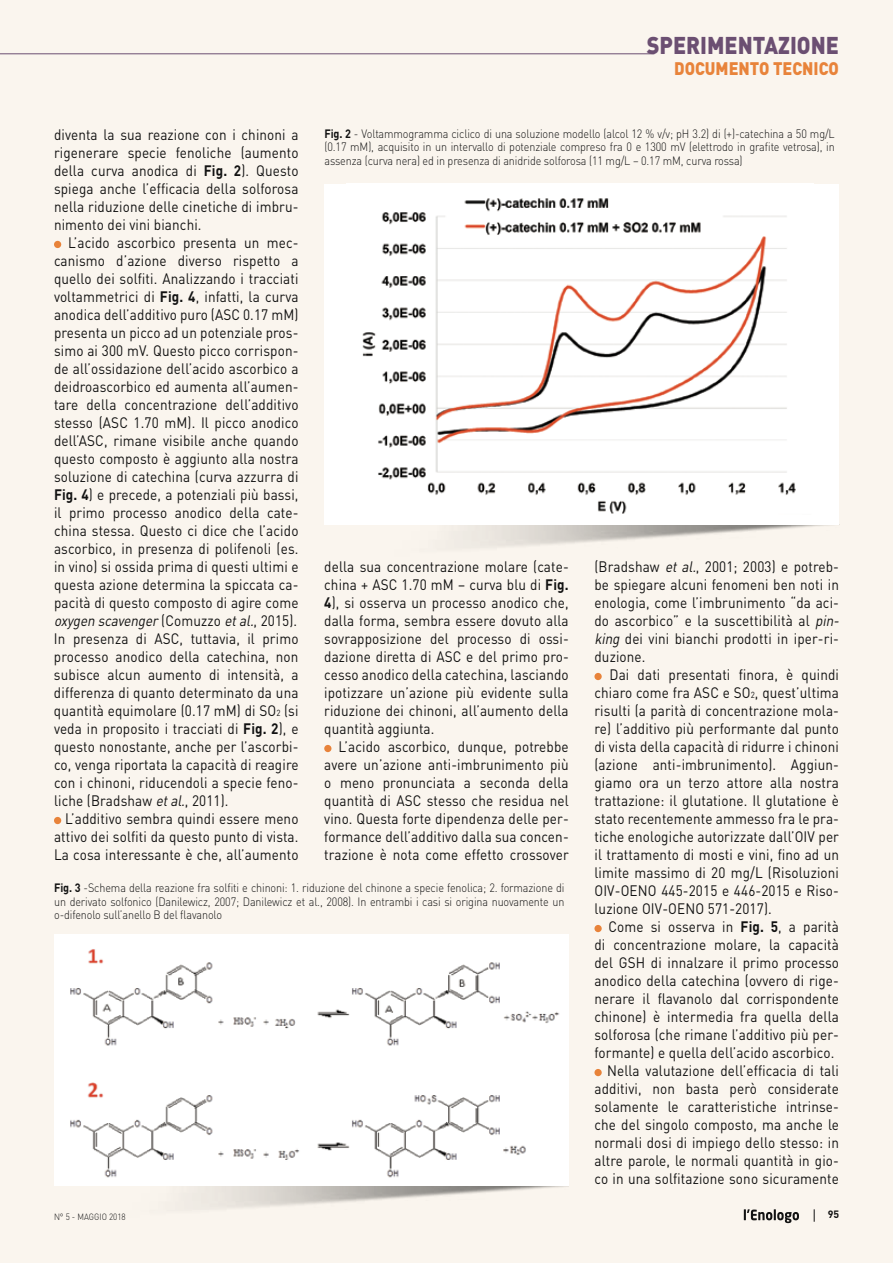
<style>
.page{position:relative;width:893px;height:1263px;background:#faf5ee}
.page>*{position:absolute;margin:0;border:0;box-sizing:border-box;transform-origin:0 0}
.t1{font:900 24px "DIN";color:#6b4f72;scale:.9 1}
.t2{font:900 18px "DIN";color:#e8833a;scale:.9 1}
.t3{font:15px/18px "DIN";letter-spacing:.01em;color:#121212;text-align:justify;scale:.9 1}
.t4{font:300 12px/13.5px "DIN";letter-spacing:-.01em;color:#121212;text-align:justify;scale:.9 1}
.t5{font:700 10.5px "DIN";color:#121212}
.t6{font:300 9px "DIN";color:#121212;scale:.9 1}
.s1{font-weight:700}
.s2{font-style:italic}
.s3{font-size:8.7px}
</style>
<div class="page">
<svg style="left:744px;top:1209px;width:55px;height:14px"></svg>
<svg style="left:814px;top:1209px;width:1px;height:13px"></svg>
<hr style="left:0;top:53px;width:654px;height:1px;background:#6b4f72">
<div style="left:54px;top:241px;width:7px;height:7px;background:#e8833a;border-radius:50%"></div>
<div style="left:54px;top:817px;width:7px;height:7px;background:#e8833a;border-radius:50%"></div>
<div style="left:324px;top:745px;width:7px;height:7px;background:#e8833a;border-radius:50%"></div>
<div style="left:594px;top:673px;width:8px;height:7px;background:#e8833a;border-radius:50%"></div>
<div style="left:594px;top:925px;width:8px;height:7px;background:#e8833a;border-radius:50%"></div>
<div style="left:594px;top:1069px;width:8px;height:7px;background:#e8833a;border-radius:50%"></div>
<img style="left:324px;top:524px;width:515px;height:24px">
<div style="left:54px;top:934px;width:515px;height:252px;background:#fff"></div>
<div style="left:324px;top:184px;width:515px;height:340px;background:#fff"></div>
<img style="left:362px;top:198px;width:434px;height:316px">
<h1 class="t1" style="left:647px;top:29px;width:215px">SPERIMENTAZIONE</h1>
<p class="t2" style="left:674px;top:56px;width:185px">DOCUMENTO TECNICO</p>
<p class="t4" style="left:324px;top:127px;width:568px"><span class="s1">Fig. 2</span> - Voltammogramma ciclico di una soluzione modello (alcol 12 % v/v; pH 3.2) di (+)-catechina a 50 mg/L (0.17 mM), acquisito in un intervallo di potenziale compreso fra 0 e 1300 mV (elettrodo in grafite vetrosa), in assenza (curva nera) ed in presenza di anidride solforosa (11 mg/L – 0.17 mM, curva rossa)</p>
<p class="t3" style="left:54px;top:125px;width:273px">diventa la sua reazione con i chinoni a rigenerare specie fenoliche (aumento della curva anodica di <span class="s1">Fig. 2</span>). Questo spiega anche l’efficacia della solforosa nella riduzione delle cinetiche di imbru&shy;nimento dei vini bianchi.</p>
<p class="t3" style="left:54px;top:233px;width:273px;text-indent:14px">L’acido ascorbico presenta un mec&shy;canismo d’azione diverso rispetto a quello dei solfiti. Analizzando i tracciati voltammetrici di <span class="s1">Fig. 4</span>, infatti, la curva anodica dell’additivo puro (ASC 0.17 mM) presenta un picco ad un potenziale pros&shy;simo ai 300 mV. Questo picco corrispon&shy;de all’ossidazione dell’acido ascorbico a deidroascorbico ed aumenta all’aumen&shy;tare della concentrazione dell’additivo stesso (ASC 1.70 mM). Il picco anodico dell’ASC, rimane visibile anche quando questo composto è aggiunto alla nostra soluzione di catechina (curva azzurra di <span class="s1">Fig. 4</span>) e precede, a potenziali più bassi, il primo processo anodico della cate&shy;china stessa. Questo ci dice che l’acido ascorbico, in presenza di polifenoli (es. in vino) si ossida prima di questi ultimi e questa azione determina la spiccata ca&shy;pacità di questo composto di agire come <span class="s2">oxygen scavenger</span>( C o m u z z o <span class="s2">etal.</span>, 2 0 1 5 ) .<br>In presenza di ASC, tuttavia, il primo processo anodico della catechina, non subisce alcun aumento di intensità, a differenza di quanto determinato da una quantità equimolare (0.17 mM) di SO<span class="s3">2</span> (si veda in proposito i tracciati di <span class="s1">Fig. 2</span>), e questo nonostante, anche per l’ascorbi&shy;co, venga riportata la capacità di reagire con i chinoni, riducendoli a specie feno&shy;liche (Bradshaw <span class="s2">etal.</span>, 2011).</p>
<p class="t3" style="left:54px;top:809px;width:273px;text-indent:11px">L’additivo sembra quindi essere meno attivo dei solfiti da questo punto di vista.<br>La cosa interessante è che, all’aumento</p>
<p class="t3" style="left:594px;top:557px;width:277px;text-align:left">(Bradshaw <span class="s2">et al.</span>, 2001; 2003) e potreb&shy;be spiegare alcuni fenomeni ben noti in enologia, come l’imbrunimento “da aci&shy;do ascorbico” e la suscettibilità al <span class="s2">pin&shy;king</span> dei vini bianchi prodotti in iper-ri&shy;duzione.</p>
<p class="t3" style="left:594px;top:665px;width:273px;text-indent:15px">Dai dati presentati finora, è quindi chiaro come fra ASC e SO<span class="s3">2</span>, quest’ultima risulti (a parità di concentrazione mola&shy;re) l’additivo più performante dal punto di vista della capacità di ridurre i chinoni (azione anti-imbrunimento). Aggiun&shy;giamo ora un terzo attore alla nostra trattazione: il glutatione. Il glutatione è stato recentemente ammesso fra le pra&shy;tiche enologiche autorizzate dall’OIV per il trattamento di mosti e vini, fino ad un limite massimo di 20 mg/L (Risoluzioni OIV-OENO 445-2015 e 446-2015 e Riso&shy;luzione OIV-OENO 571-2017).</p>
<p class="t3" style="left:608px;top:917px;width:258px">Come si osserva in <span class="s1">Fig. 5</span>, a parità</p>
<p class="t3" style="left:594px;top:935px;width:273px">di concentrazione molare, la capacità</p>
<p class="t3" style="left:594px;top:953px;width:273px">del GSH di innalzare il primo processo</p>
<p class="t3" style="left:594px;top:971px;width:273px">anodico della catechina (ovvero di rige-</p>
<p class="t3" style="left:594px;top:989px;width:273px">nerare il flavanolo dal corrispondente</p>
<p class="t3" style="left:594px;top:1007px;width:273px">chinone) è intermedia fra quella della</p>
<p class="t3" style="left:594px;top:1025px;width:273px">solforosa (che rimane l’additivo più per-</p>
<p class="t3" style="left:594px;top:1043px;width:268px">formante) e quella dell’acido ascorbico.</p>
<p class="t3" style="left:607px;top:1061px;width:259px">Nella valutazione dell’efficacia di tali</p>
<p class="t3" style="left:594px;top:1079px;width:273px">additivi, non basta però considerate</p>
<p class="t3" style="left:594px;top:1097px;width:273px">solamente le caratteristiche intrinse-</p>
<p class="t3" style="left:594px;top:1115px;width:273px">che del singolo composto, ma anche le</p>
<p class="t3" style="left:594px;top:1133px;width:273px">normali dosi di impiego dello stesso: in</p>
<p class="t3" style="left:594px;top:1151px;width:273px">altre parole, le normali quantità in gio-</p>
<p class="t3" style="left:594px;top:1169px;width:273px">co in una solfitazione sono sicuramente</p>
<p class="t3" style="left:324px;top:557px;width:273px">della sua concentrazione molare (cate&shy;china + ASC 1.70 mM – curva blu di <span class="s1">Fig.<br>4</span>), si osserva un processo anodico che, dalla forma, sembra essere dovuto alla sovrapposizione del processo di ossi&shy;dazione diretta di ASC e del primo pro&shy;cesso anodico della catechina, lasciando ipotizzare un’azione più evidente sulla riduzione dei chinoni, all’aumento della quantità aggiunta.</p>
<p class="t3" style="left:324px;top:737px;width:273px;text-indent:14px">L’acido ascorbico, dunque, potrebbe avere un’azione anti-imbrunimento più o meno pronunciata a seconda della quantità di ASC stesso che residua nel vino. Questa forte dipendenza delle per&shy;formance dell’additivo dalla sua concen&shy;trazione è nota come effetto crossover</p>
<p class="t4" style="left:54px;top:881px;width:568px"><span class="s1">Fig. 3</span> -Schema della reazione fra solfiti e chinoni: 1. riduzione del chinone a specie fenolica; 2. formazione di un derivato solfonico (Danilewicz, 2007; Danilewicz et al., 2008). In entrambi i casi si origina nuovamente un o-difenolo sull’anello B del flavanolo</p>
<p class="t6" style="left:54px;top:1211px;width:81px">N° 5 - MAGGIO 2018</p>
<p class="t5" style="left:828px;top:1207px;width:13px">95</p>
</div>
